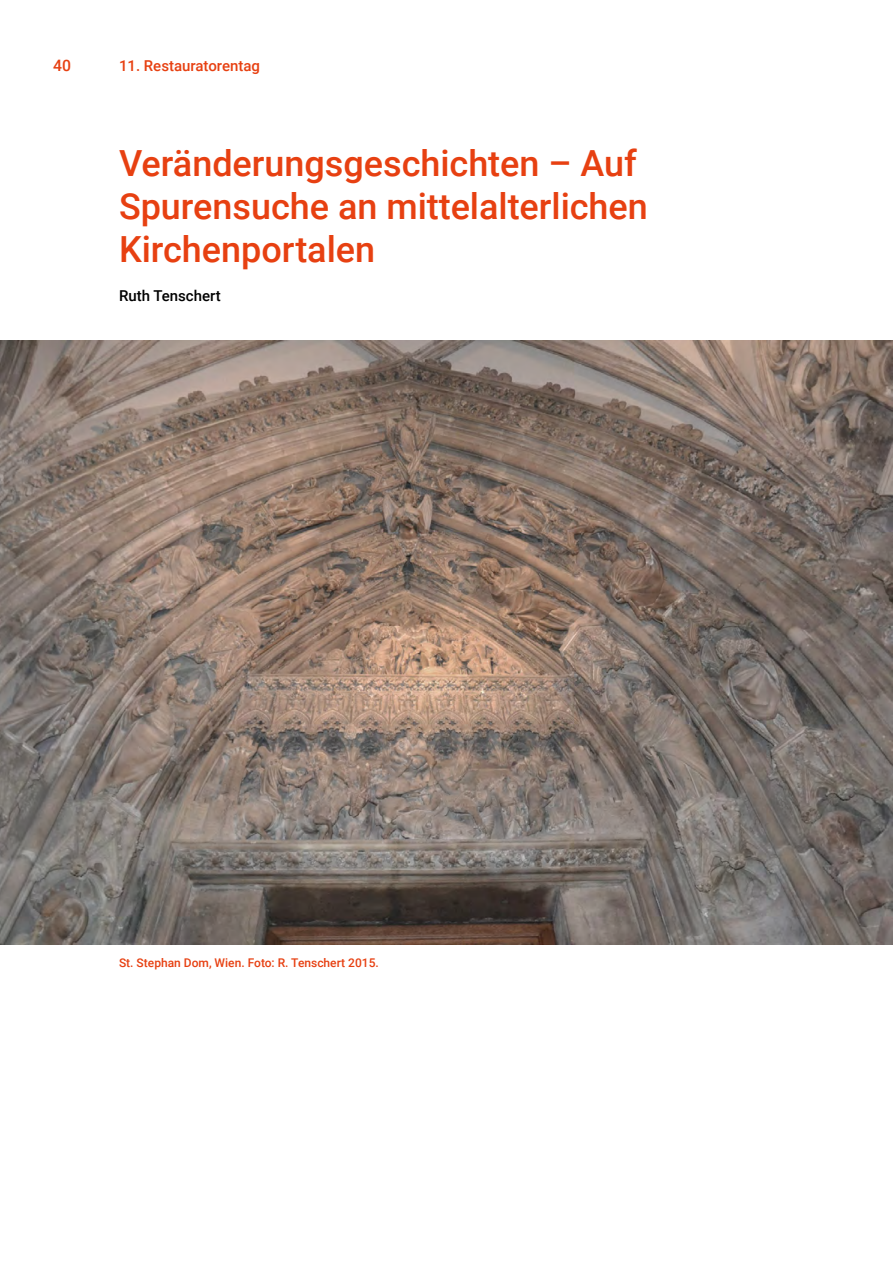
<style>
.page{position:relative;width:893px;height:1263px;background:#fff}
.page>*{position:absolute;margin:0;border:0;box-sizing:border-box;transform-origin:0 0}
.t1{font:500 36px/43.2px "Roboto";color:#e74011}
.t2{font:500 15.75px "Roboto";color:#e74011}
.t3{font:500 15px "Roboto";color:#e74011}
.t4{font:500 15px "Roboto";color:#000}
.t5{font:500 12px "Roboto";color:#e74011}
</style>
<div class="page">
<img style="left:0;top:341px;width:893px;height:604px">
<p class="t2" style="left:53px;top:55px;width:19px">40</p>
<p class="t3" style="left:119px;top:55px;width:142px">11. Restauratorentag</p>
<p class="t1" style="left:119px;top:140px;width:530px">Veränderungsgeschichten – Auf<br>Spurensuche an mittelalterlichen<br>Kirchenportalen</p>
<p class="t4" style="left:119px;top:285px;width:103px">Ruth Tenschert</p>
<p class="t5" style="left:119px;top:954px;width:261px">St. Stephan Dom, Wien. Foto: R. Tenschert 2015.</p>
</div>
